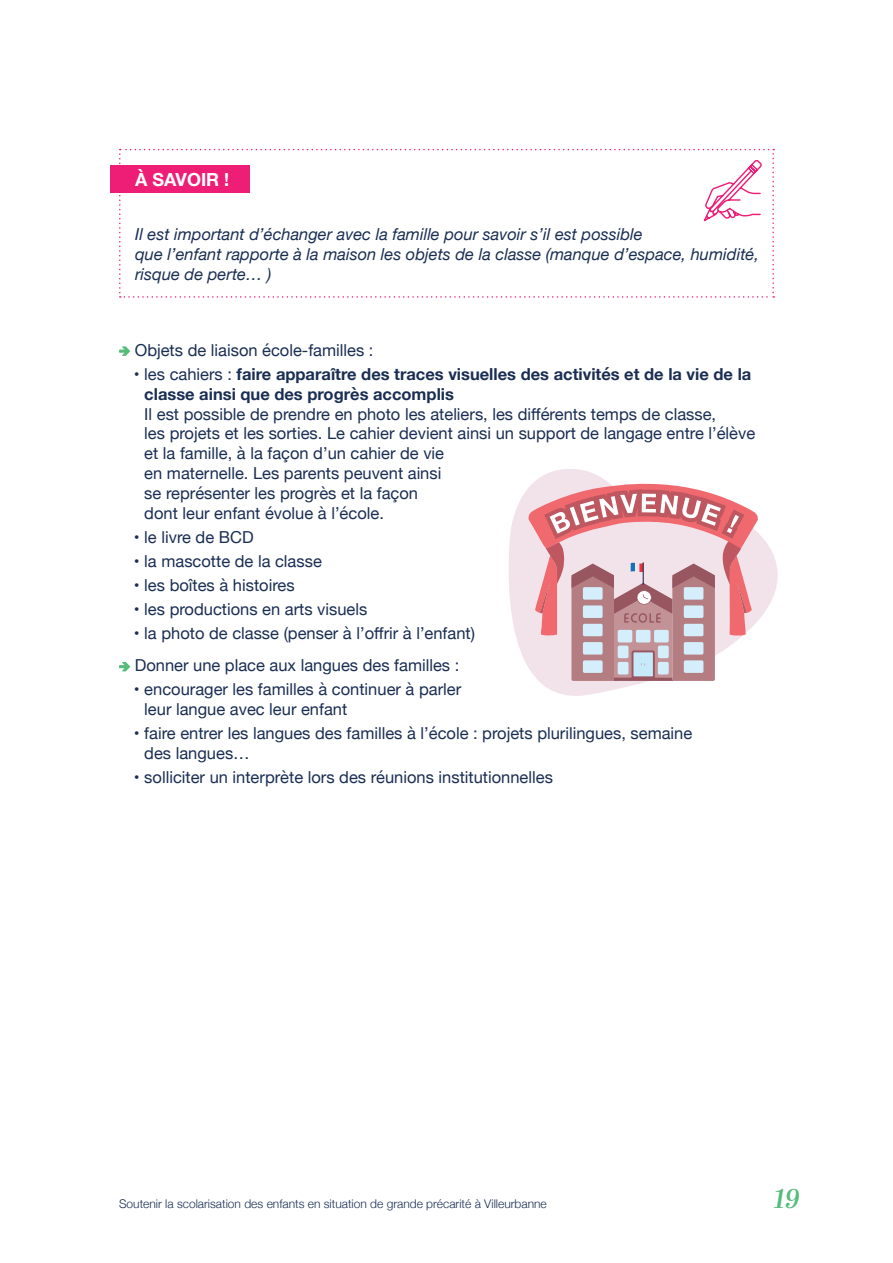
<style>
.page{position:relative;width:893px;height:1263px;background:#fff}
.page>*{position:absolute;margin:0;border:0;box-sizing:border-box;transform-origin:0 0}
.t1{font:italic 600 27px "Abril Display";color:#55bc7a}
.t2{font:700 18px "Helvetica Neue";color:#fff}
.t3{font:16.5px/19.8px "Helvetica Neue";color:#1a2e53}
.t4{font:italic 16.5px/19.8px "Helvetica Neue";color:#1a2e53}
.t5{font:300 12px "Helvetica Neue";color:#1a2e53}
.s1{font-weight:700}
</style>
<div class="page">
<svg style="left:119px;top:346px;width:11px;height:10px"></svg>
<svg style="left:119px;top:662px;width:11px;height:9px"></svg>
<div style="left:111px;top:165px;width:139px;height:28px;background:#ee1e76"></div>
<svg style="left:119px;top:149px;width:655px;height:149px"></svg>
<svg style="left:509px;top:469px;width:269px;height:227px"></svg>
<svg style="left:527px;top:474px;width:232px;height:207px;background:#ddb5bb"></svg>
<p class="t2" style="left:135px;top:166px;width:96px">À SAVOIR !</p>
<p class="t4" style="left:135px;top:225px;width:625px">Il est important d’échanger avec la famille pour savoir s’il est possible<br>que l’enfant rapporte à la maison les objets de la classe (manque d’espace, humidité, risque de perte… )</p>
<p class="t3" style="left:135px;top:341px;width:240px">Objets de liaison école-familles :</p>
<p class="t3" style="left:144px;top:365px;width:612px;text-indent:-10px">• les cahiers : <span class="s1">faire apparaître des traces visuelles des activités et de la vie de la classe ainsi que des progrès accomplis<br></span>Il est possible de prendre en photo les ateliers, les différents temps de classe,<br>les projets et les sorties. Le cahier devient ainsi un support de langage entre l’élève et la famille, à la façon d’un cahier de vie<br>en maternelle. Les parents peuvent ainsi<br>se représenter les progrès et la façon<br>dont leur enfant évolue à l’école.</p>
<p class="t3" style="left:134px;top:528px;width:121px">• le livre de BCD</p>
<p class="t3" style="left:134px;top:552px;width:189px">• la mascotte de la classe</p>
<p class="t3" style="left:134px;top:576px;width:162px">• les boîtes à histoires</p>
<p class="t3" style="left:134px;top:600px;width:235px">• les productions en arts visuels</p>
<p class="t3" style="left:134px;top:624px;width:343px">• la photo de classe (penser à l’offrir à l’enfant)</p>
<p class="t3" style="left:135px;top:657px;width:326px">Donner une place aux langues des familles :</p>
<p class="t3" style="left:144px;top:681px;width:318px;text-indent:-10px">• encourager les familles à continuer à parler leur langue avec leur enfant</p>
<p class="t3" style="left:144px;top:724px;width:549px;text-indent:-10px">• faire entrer les langues des familles à l’école : projets plurilingues, semaine des langues…</p>
<p class="t3" style="left:134px;top:768px;width:420px">• solliciter un interprète lors des réunions institutionnelles</p>
<p class="t5" style="left:119px;top:1194px;width:429px">Soutenir la scolarisation des enfants en situation de grande précarité à Villeurbanne</p>
<p class="t1" style="left:774px;top:1179px;width:28px">19</p>
</div>
